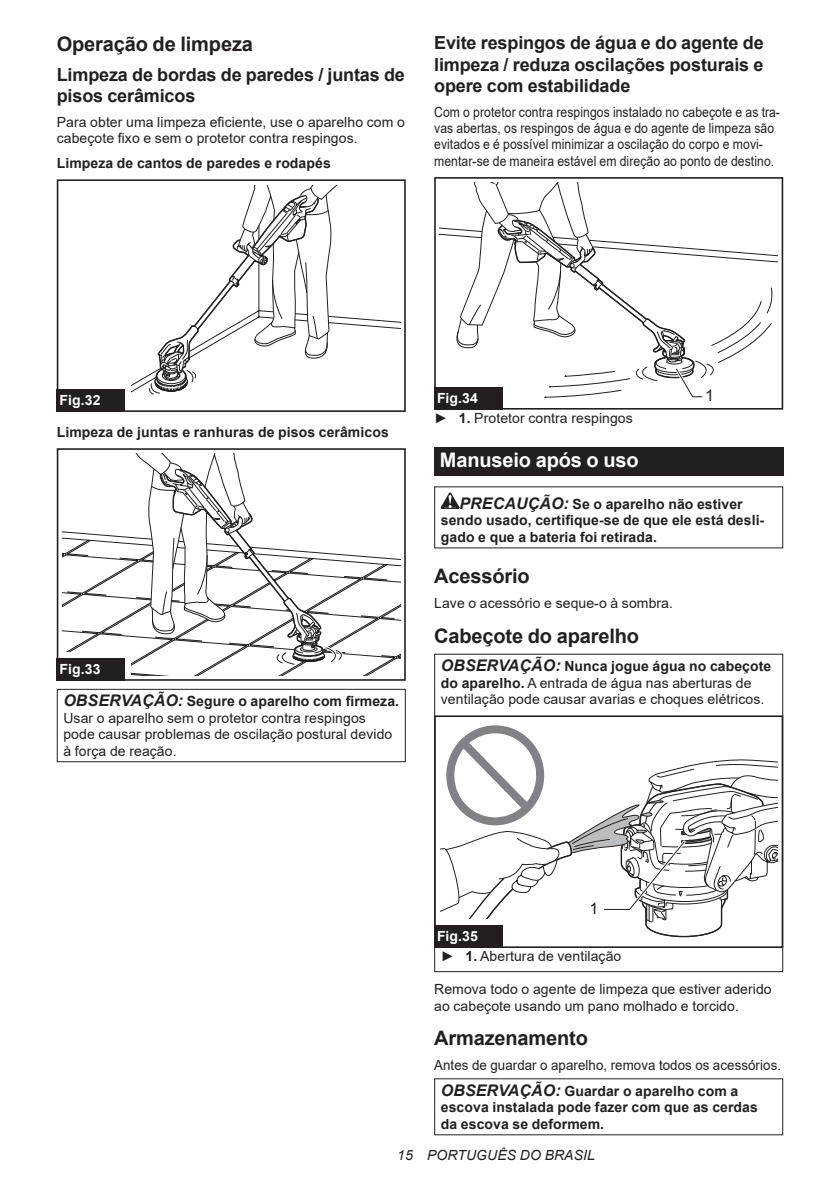
<style>
.page{position:relative;width:840px;height:1191px;background:#fff}
.page>*{position:absolute;margin:0;border:0;box-sizing:border-box;transform-origin:0 0}
.t1{font:700 20px "Arial";letter-spacing:-.01em;color:#231f20}
.t2{font:700 20px "Arial";letter-spacing:-.01em;color:#fff}
.t3{font:700 18px/21px "Arial";letter-spacing:-.01em;color:#231f20}
.t4{font:16px "Arial";color:#231f20}
.t5{font:14px/16.4px "Arial";letter-spacing:.005em;color:#231f20}
.t6{font:700 14px/16.4px "Arial";letter-spacing:.005em;color:#231f20}
.t7{font:14px/16.4px "Arial";letter-spacing:.005em;color:#231f20;scale:.87 1}
.t8{font:14px/25.6px "Arial";letter-spacing:.005em;color:#231f20;scale:.95 1}
.t9{font:italic 14px "Arial";letter-spacing:.005em;color:#231f20}
.t10{font:700 14px "Arial";letter-spacing:.005em;color:#fff}
.s1{font-weight:700;font-style:italic;font-size:16px}
.s2{font-weight:700}
.s3{font-style:italic;font-size:16px}
.s4{font-weight:700;color:#fff}
</style>
<div class="page">
<svg style="left:131px;top:316px;width:269px;height:77px"></svg>
<svg style="left:149px;top:185px;width:192px;height:210px"></svg>
<div style="left:57px;top:179px;width:348px;height:233px;border:2px solid #231f20"></div>
<div style="left:57px;top:389px;width:68px;height:23px;background:#231f20"></div>
<svg style="left:62px;top:531px;width:338px;height:144px"></svg>
<svg style="left:128px;top:454px;width:217px;height:222px"></svg>
<div style="left:57px;top:652px;width:73px;height:29px;background:#fff"></div>
<div style="left:57px;top:448px;width:348px;height:233px;border:2px solid #231f20"></div>
<div style="left:57px;top:658px;width:68px;height:23px;background:#231f20"></div>
<div style="left:57px;top:689px;width:348px;height:73px;border:1px solid #231f20"></div>
<div style="left:434px;top:177px;width:348px;height:232px;border:2px solid #231f20"></div>
<svg style="left:439px;top:183px;width:338px;height:217px"></svg>
<div style="left:434px;top:387px;width:68px;height:22px;background:#231f20"></div>
<div style="left:434px;top:447px;width:348px;height:28px;background:#231f20"></div>
<svg style="left:440px;top:492px;width:19px;height:17px"></svg>
<div style="left:434px;top:715px;width:348px;height:233px;border:2px solid #231f20"></div>
<svg style="left:436px;top:725px;width:341px;height:217px"></svg>
<div style="left:434px;top:925px;width:68px;height:23px;background:#231f20"></div>
<div style="left:434px;top:653px;width:348px;height:319px;border:1px solid #231f20"></div>
<h1 class="t1" style="left:57px;top:30px;width:198px">Operação de limpeza</h1>
<p class="t3" style="left:57px;top:64px;width:349px">Limpeza de bordas de paredes / juntas de pisos cerâmicos</p>
<p class="t5" style="left:57px;top:113px;width:349px">Para obter uma limpeza eficiente, use o aparelho com o cabeçote fixo e sem o protetor contra respingos.</p>
<p class="t6" style="left:57px;top:155px;width:275px">Limpeza de cantos de paredes e rodapés</p>
<p class="t3" style="left:434px;top:33px;width:331px;text-align:justify">Evite respingos de água e do agente de limpeza / reduza oscilações posturais e opere com estabilidade</p>
<p class="t7" style="left:434px;top:103px;width:399px">Com o protetor contra respingos instalado no cabeçote e as tra&shy;vas abertas, os respingos de água e do agente de limpeza são evitados e é possível minimizar a oscilação do corpo e movi&shy;mentar-se de maneira estável em direção ao ponto de destino.</p>
<p class="t10" style="left:60px;top:390px;width:42px">Fig.32</p>
<p class="t6" style="left:57px;top:424px;width:333px">Limpeza de juntas e ranhuras de pisos cerâmicos</p>
<p class="t10" style="left:60px;top:659px;width:42px">Fig.33</p>
<p class="t5" style="left:63px;top:693px;width:337px"><span class="s1">OBSERVAÇÃO:</span> <span class="s2">Segure o aparelho com firmeza.<br></span>Usar o aparelho sem o protetor contra respingos pode causar problemas de oscilação postural devido à força de reação.</p>
<p class="t10" style="left:437px;top:388px;width:42px">Fig.34</p>
<p class="t4" style="left:704px;top:384px;width:10px">1</p>
<p class="t5" style="left:434px;top:410px;width:200px">► <span class="s2">1.</span> Protetor contra respingos</p>
<h1 class="t2" style="left:439px;top:446px;width:200px">Manuseio após o uso</h1>
<p class="t6" style="left:440px;top:496px;width:325px;text-indent:19px"><span class="s3">PRECAUÇÃO:</span> Se o aparelho não estiver sendo usado, certifique-se de que ele está desli&shy;gado e que a bateria foi retirada.</p>
<h1 class="t1" style="left:434px;top:562px;width:97px">Acessório</h1>
<p class="t5" style="left:434px;top:595px;width:240px">Lave o acessório e seque-o à sombra.</p>
<h1 class="t1" style="left:434px;top:621px;width:206px">Cabeçote do aparelho</h1>
<p class="t5" style="left:440px;top:658px;width:332px"><span class="s1">OBSERVAÇÃO:</span> <span class="s2">Nunca jogue água no cabeçote do aparelho.</span> A entrada de água nas aberturas de ventilação pode causar avarias e choques elétricos.</p>
<p class="t4" style="left:589px;top:897px;width:10px">1</p>
<p class="t5" style="left:437px;top:926px;width:186px;line-height:20.2px"><span class="s4">Fig.35<br></span>► <span class="s2">1.</span> Abertura de ventilação</p>
<p class="t5" style="left:434px;top:981px;width:339px">Remova todo o agente de limpeza que estiver aderido ao cabeçote usando um pano molhado e torcido.</p>
<h1 class="t1" style="left:434px;top:1024px;width:155px">Armazenamento</h1>
<p class="t8" style="left:440px;top:1052px;width:359px;text-indent:-7px">Antes de guardar o aparelho, remova todos os acessórios.<br><span class="s1">OBSERVAÇÃO:</span> <span class="s2">Guardar o aparelho com a</span></p>
<p class="t6" style="left:440px;top:1099px;width:318px">escova instalada pode fazer com que as cerdas da escova se deformem.</p>
<p class="t9" style="left:397px;top:1146px;width:199px">15 PORTUGUÊS DO BRASIL</p>
</div>
